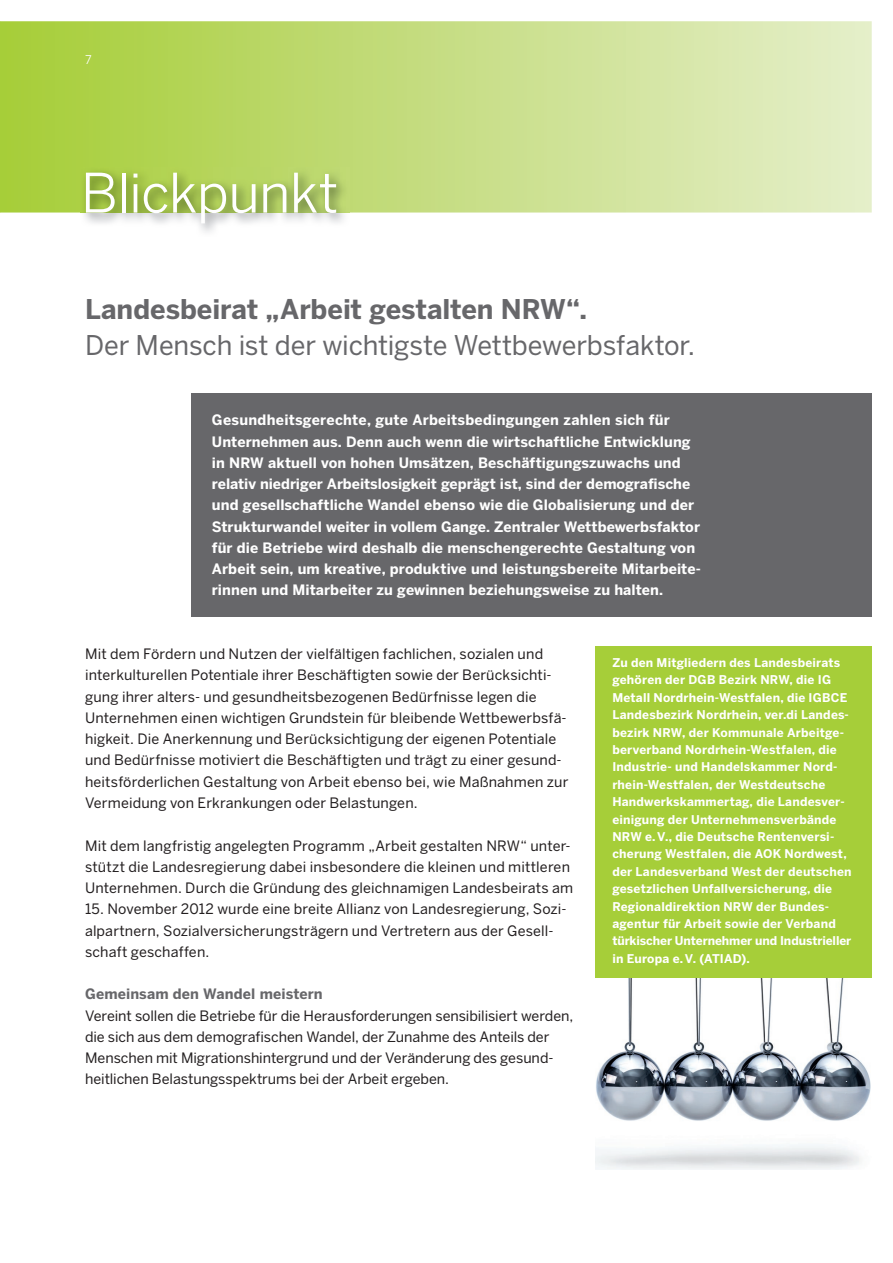
<style>
.page{position:relative;width:893px;height:1263px;background:#fff}
.page>*{position:absolute;margin:0;border:0;box-sizing:border-box;transform-origin:0 0}
.t1{font:54px "Benton Sans";letter-spacing:-.01em;color:#fff}
.t2{font:27px "Benton Sans";letter-spacing:-.005em;color:#67676a}
.t3{font:700 27px "Benton Sans";letter-spacing:-.005em;color:#67676a}
.t4{font:14.25px/21.3px "Benton Sans";letter-spacing:.005em;color:#231f20}
.t5{font:700 14.25px/21.3px "Benton Sans";letter-spacing:.005em;color:#fff}
.t6{font:700 14.25px "Benton Sans";letter-spacing:.01em;color:#67676a}
.t7{font:700 12px/17.4px "Benton Sans";letter-spacing:.015em;color:#fff}
.t8{font:12px "Benton Sans";color:#fff}
</style>
<div class="page">
<svg style="left:0;top:21px;width:872px;height:192px;background:#c6de84"></svg>
<img style="left:81px;top:168px;width:268px;height:64px">
<img style="left:595px;top:978px;width:276px;height:191px">
<div style="left:595px;top:646px;width:277px;height:332px;background:#a6ce39"></div>
<div style="left:191px;top:393px;width:681px;height:224px;background:#67676a"></div>
<p class="t8" style="left:85px;top:52px;width:8px">7</p>
<h1 class="t1" style="left:81px;top:161px;width:259px">Blickpunkt</h1>
<h2 class="t3" style="left:85px;top:293px;width:503px">Landesbeirat „Arbeit gestalten NRW“.</h2>
<h2 class="t2" style="left:85px;top:329px;width:612px">Der Mensch ist der wichtigste Wettbewerbsfaktor.</h2>
<p class="t5" style="left:212px;top:409px;width:491px">Gesundheitsgerechte, gute Arbeitsbedingungen zahlen sich für Unternehmen aus. Denn auch wenn die wirtschaftliche Entwicklung in NRW aktuell von hohen Umsätzen, Beschäftigungszuwachs und relativ niedriger Arbeitslosigkeit geprägt ist, sind der demografische und gesellschaftliche Wandel ebenso wie die Globalisierung und der Strukturwandel weiter in vollem Gange. Zentraler Wettbewerbsfaktor für die Betriebe wird deshalb die menschengerechte Gestaltung von Arbeit sein, um kreative, produktive und leistungsbereite Mitar bei te&shy;rinnen und Mitarbeiter zu gewinnen beziehungsweise zu halten.</p>
<p class="t4" style="left:85px;top:643px;width:485px">Mit dem Fördern und Nutzen der vielfältigen fachlichen, sozialen und interkulturellen Potentiale ihrer Beschäftigten sowie der Berücksichti&shy;gung ihrer alters- und gesundheitsbezogenen Bedürfnisse legen die Unternehmen einen wichtigen Grundstein für bleibende Wettbewerbsfä&shy;higkeit. Die Anerkennung und Berücksichtigung der eigenen Potentiale und Bedürfnisse motiviert die Beschäftigten und trägt zu einer gesund&shy;heitsförderlichen Gestaltung von Arbeit ebenso bei, wie Maßnahmen zur Vermeidung von Erkrankungen oder Belastungen.</p>
<p class="t4" style="left:85px;top:834px;width:490px">Mit dem langfristig angelegten Programm „Arbeit gestalten NRW“ unter&shy;stützt die Landesregierung dabei insbesondere die kleinen und mittleren<br>Unternehmen. Durch die Gründung des gleichnamigen Landesbeirats am</p>
<p class="t4" style="left:85px;top:898px;width:483px">15. November 2012 wurde eine breite Allianz von Landesregierung, Sozi&shy;alpartnern, Sozialversicherungsträgern und Vertretern aus der Gesell&shy;schaft geschaffen.</p>
<p class="t6" style="left:85px;top:986px;width:239px">Gemeinsam den Wandel meistern</p>
<p class="t4" style="left:85px;top:1004px;width:490px">Vereint sollen die Betriebe für die Herausforderungen sensibilisiert werden, die sich aus dem demografischen Wandel, der Zunahme des Anteils der Menschen mit Migrationshintergrund und der Veränderung des gesund&shy;heitlichen Belastungsspektrums bei der Arbeit ergeben.</p>
<p class="t7" style="left:612px;top:654px;width:241px">Zu den Mitgliedern des Landesbeirats gehören der DGB Bezirk NRW, die IG Metall Nordrhein-Westfalen, die IGBCE Landesbezirk Nordrhein, ver.di Landes&shy;bezirk NRW, der Kommunale Arbeitge&shy;berverband Nordrhein-Westfalen, die Industrie- und Handelskammer Nord&shy;rhein-Westfalen, der Westdeutsche Handwerkskammertag, die Landesver&shy;einigung der Unternehmensverbände NRW e. V., die Deutsche Rentenversi&shy;cherung Westfalen, die AOK Nordwest, der Landesverband West der deutschen gesetzlichen Unfallversicherung, die Regionaldirektion NRW der Bundes&shy;agentur für Arbeit sowie der Verband türkischer Unternehmer und Industrieller in Europa e. V. (ATIAD).</p>
</div>
